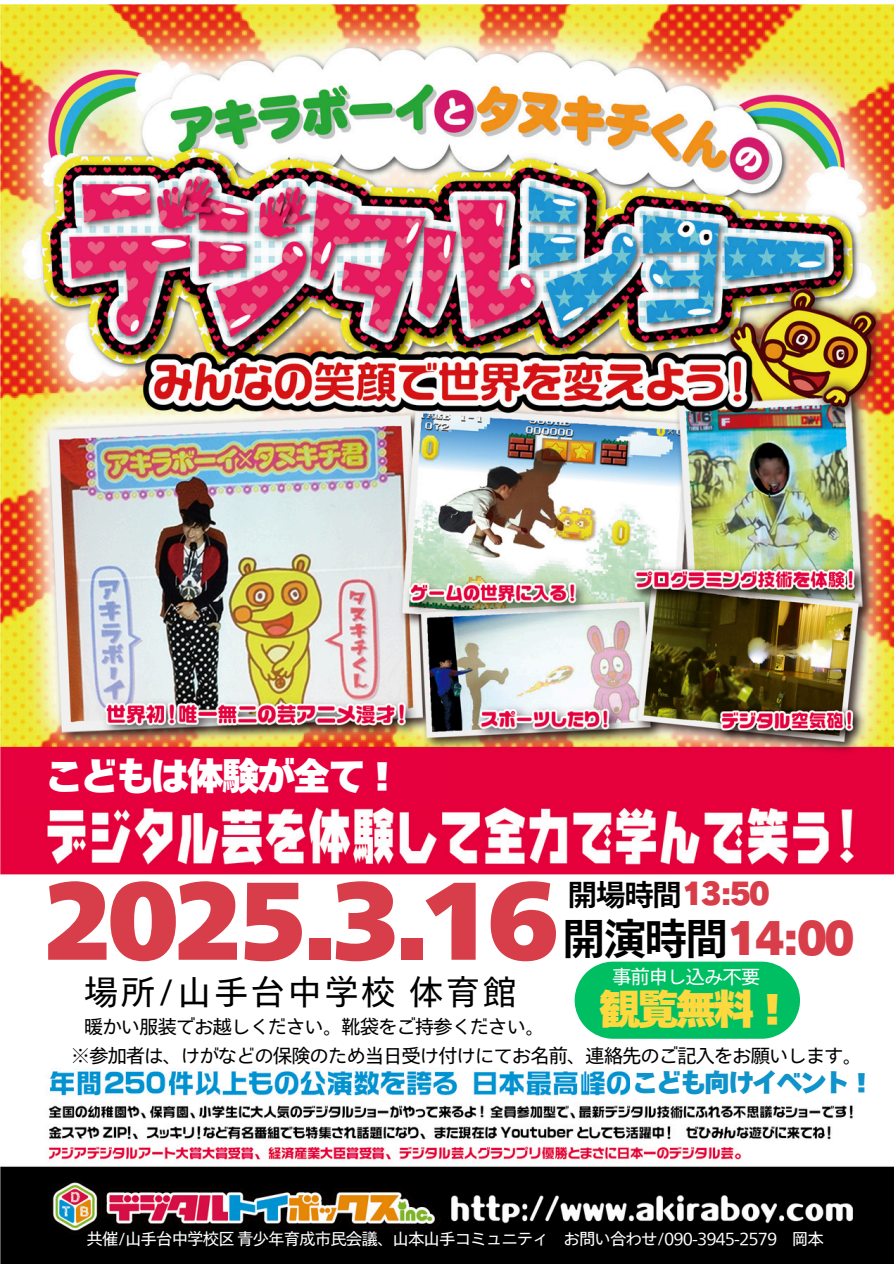
<style>
.page{position:relative;width:894px;height:1264px;background:#fff}
.page>*{position:absolute;margin:0;border:0;box-sizing:border-box;transform-origin:0 0}
.t1{font:102px "Tazugane Info Std N X Black";letter-spacing:-.06em;color:#d83e49}
.t2{font:43.5px "Canva Rodin Cattleya Pro UB";color:#d83e49}
.t3{font:40.5px "Tazugane Info Std N X Black";color:#fed83f}
.t4{font:37.5px "Tazugane Info Std N X Black";letter-spacing:-.06em;color:#fff}
.t5{font:34.5px "Tazugane Info Std N";letter-spacing:.065em;color:#000}
.t6{font:30px "Canva Rodin Cattleya Pro UB";color:#d83e49}
.t7{font:25.5px "Tazugane Info Std N X Black";letter-spacing:-.06em;color:#0e93ca}
.t8{font:19.5px "Tazugane Info Std N";letter-spacing:-.06em;color:#000}
.t9{font:19.5px "Tazugane Info Std N";letter-spacing:-.06em;color:#fff}
.t10{font:16.5px "Tazugane Info Std N";letter-spacing:-.06em;color:#fff}
.s1{font-family:"Tazugane Info Std N";font-weight:700;color:#000}
</style>
<div class="page">
<img style="left:0;top:4px;width:893px;height:1259px">
<svg style="left:574px;top:961px;width:225px;height:77px;background:#13c46f"></svg>
<div style="left:4px;top:748px;width:447px;height:58px;background:#e6003e"></div>
<div style="left:629px;top:1068px;width:241px;height:28px;background:#fff"></div>
<h4 class="t4" style="left:45px;top:751px;width:357px">こどもは体験が全て！</h4>
<p class="t1" style="left:42px;top:852px;width:517px">2025.3.16</p>
<h3 class="t6" style="left:567px;top:878px;width:204px"><span class="s1">開場時間</span>13:50</h3>
<h1 class="t2" style="left:562px;top:916px;width:294px"><span class="s1">開演時間</span>14:00</h1>
<h2 class="t5" style="left:84px;top:969px;width:434px">場所/山手台中学校体育館</h2>
<h2 class="t8" style="left:84px;top:1013px;width:462px">暖かい服装でお越しください。靴袋をご持参ください。</h2>
<p class="t9" style="left:612px;top:963px;width:150px">事前申し込み不要</p>
<h2 class="t3" style="left:599px;top:982px;width:195px">観覧無料！</h2>
<h6 class="t8" style="left:71px;top:1043px;width:792px">※参加者は、けがなどの保険のため当日受け付けにてお名前、連絡先のご記入をお願いします。</h6>
<p class="t7" style="left:632px;top:1065px;width:243px">こども向けイベント！</p>
<p class="t10" style="left:87px;top:1227px;width:738px">共催/山手台中学校区青少年育成市民会議、山本山手コミュニティ お問い合わせ/090-3945-2579 岡本</p>
</div>
